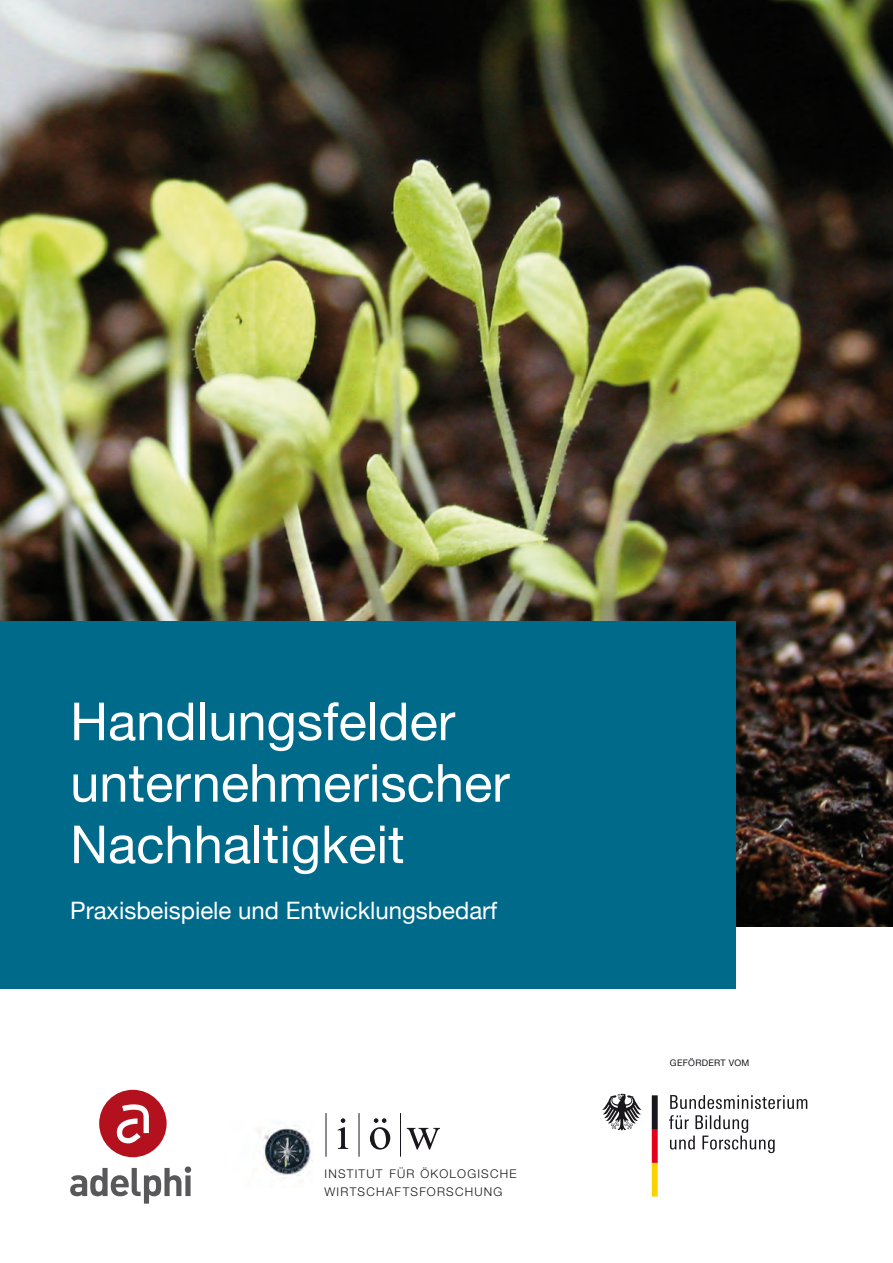
<style>
.page{position:relative;width:893px;height:1263px;background:#fff}
.page>*{position:absolute;margin:0;border:0;box-sizing:border-box;transform-origin:0 0}
.t1{font:52.5px/61.5px "Helvetica Neue";color:#fff}
.t2{font:24px "Helvetica Neue";color:#fff}
.t3{font:300 12px/18px "Helvetica Neue";letter-spacing:.1em;color:#1a171c}
.t4{font:9px "Helvetica Neue";letter-spacing:.03em;color:#1a171c}
</style>
<div class="page">
<img style="left:0;top:0;width:893px;height:927px">
<div style="left:0;top:621px;width:736px;height:368px;background:#006a8b"></div>
<div style="left:99px;top:1090px;width:68px;height:67px;background:#b3111d;border-radius:50%"></div>
<svg style="left:117px;top:1104px;width:32px;height:39px"></svg>
<svg style="left:70px;top:1166px;width:121px;height:37px"></svg>
<svg style="left:602px;top:1094px;width:39px;height:36px"></svg>
<svg style="left:652px;top:1095px;width:6px;height:101px"></svg>
<svg style="left:670px;top:1095px;width:137px;height:14px"></svg>
<svg style="left:669px;top:1115px;width:106px;height:38px"></svg>
<hr style="left:358px;top:1113px;width:1px;height:44px;background:#1a171c">
<hr style="left:400px;top:1113px;width:1px;height:44px;background:#1a171c">
<svg style="left:407px;top:1128px;width:33px;height:21px"></svg>
<svg style="left:370px;top:1118px;width:20px;height:31px"></svg>
<svg style="left:338px;top:1118px;width:10px;height:31px"></svg>
<hr style="left:325px;top:1113px;width:1px;height:44px;background:#1a171c">
<img style="left:259px;top:1125px;width:52px;height:51px">
<p class="t1" style="left:70px;top:690px;width:441px">Handlungsfelder unternehmerischer<br>Nachhaltigkeit</p>
<p class="t2" style="left:70px;top:896px;width:429px">Praxisbeispiele und Entwicklungsbedarf</p>
<p class="t3" style="left:325px;top:1164px;width:193px">INSTITUT FÜR ÖKOLOGISCHE<br>WIRTSCHAFTSFORSCHUNG</p>
<p class="t4" style="left:670px;top:1058px;width:81px">GEFÖRDERT VOM</p>
</div>
